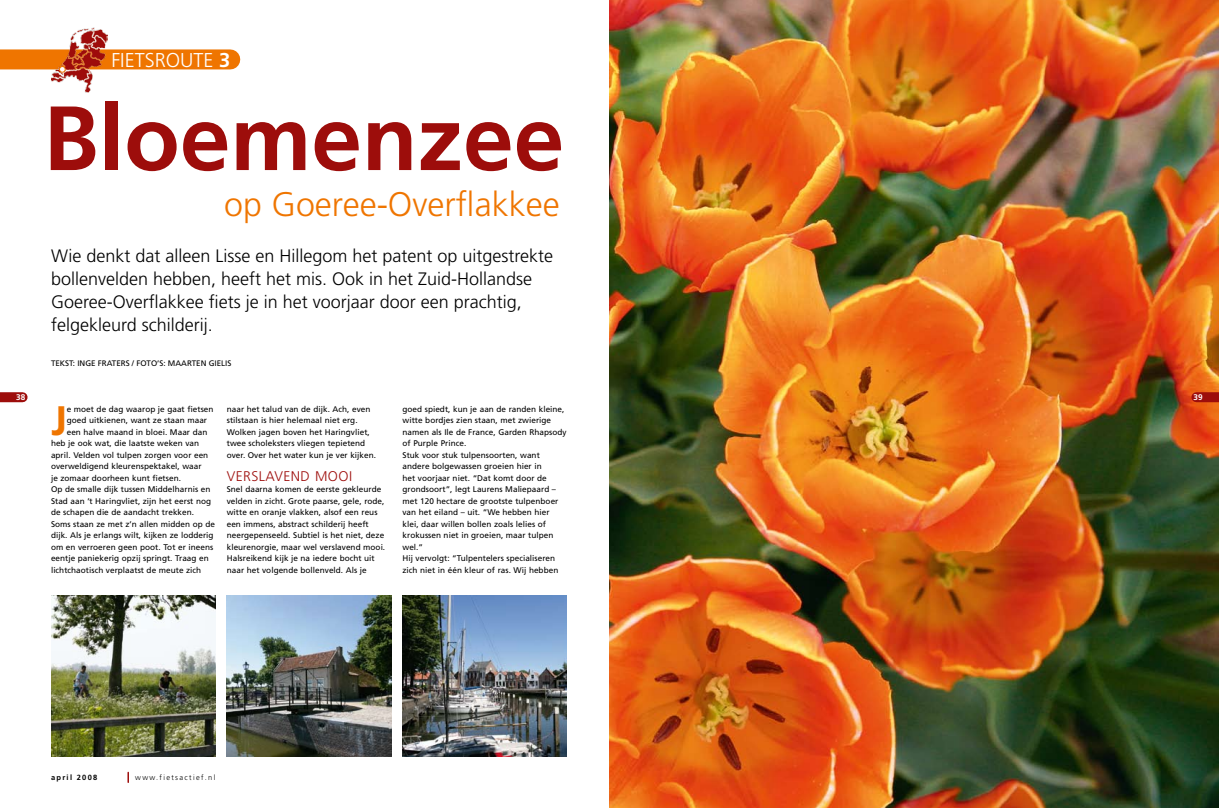
<style>
.page{position:relative;width:1219px;height:808px;background:#fff}
.page>*{position:absolute;margin:0;border:0;box-sizing:border-box;transform-origin:0 0}
.t1{font:700 91px "Frutiger LT Std";color:#9d0d0b}
.t2{font:700 41.2px "Frutiger LT Std";color:#ef7500}
.t3{font:300 34px "Frutiger LT Std";color:#ef7500}
.t4{font:300 20px "Frutiger LT Std";color:#fff}
.t5{font:300 18px/23px "Frutiger LT Std";color:#000}
.t6{font:300 14px "Frutiger LT Std";letter-spacing:.03em;color:#9d0d0b}
.t7{font:8.2px/11.5px "Frutiger LT Std";letter-spacing:.005em;color:#000}
.t8{font:700 8.2px "Frutiger LT Std";color:#fff}
.t9{font:8px "Frutiger LT Std";color:#000}
.t10{font:300 7.5px "Frutiger LT Std";letter-spacing:.175em;color:#000}
.t11{font:700 7.5px "Frutiger LT Std";letter-spacing:.175em;color:#000}
.s1{font-weight:700}
</style>
<div class="page">
<svg style="left:127px;top:772px;width:2px;height:10px"></svg>
<div style="left:0;top:392px;width:23px;height:10px;background:#9d0d0b"></div>
<img style="left:609px;top:0;width:610px;height:808px">
<div style="left:0;top:49px;width:230px;height:20px;background:#ef7500"></div>
<img style="left:51px;top:28px;width:56px;height:65px">
<svg style="left:59px;top:66px;width:6px;height:6px"></svg>
<img style="left:51px;top:596px;width:164px;height:161px">
<div style="left:1196px;top:392px;width:23px;height:10px;background:#9d0d0b"></div>
<img style="left:403px;top:596px;width:164px;height:161px">
<img style="left:227px;top:596px;width:164px;height:161px">
<p class="t8" style="left:16px;top:392px;width:11px">38</p>
<h3 class="t4" style="left:111px;top:48px;width:120px">fietsRoute <span class="s1">3</span></h3>
<h1 class="t1" style="left:43px;top:85px;width:522px">Bloemenzee</h1>
<h3 class="t3" style="left:224px;top:185px;width:337px">op Goeree-Overflakkee</h3>
<h3 class="t5" style="left:51px;top:245px;width:504px">Wie denkt dat alleen Lisse en Hillegom het patent op uitgestrekte bollenvelden hebben, heeft het mis. Ook in het Zuid-Hollandse Goeree-Overflakkee fiets je in het voorjaar door een prachtig, felgekleurd schilderij.</h3>
<p class="t9" style="left:51px;top:358px;width:182px">Tekst: Inge Fraters / Foto’s: Maarten Gi eli s</p>
<h2 class="t2" style="left:51px;top:396px;width:18px">J</h2>
<p class="t7" style="left:67px;top:403px;width:148px">e moet de dag waarop je gaat fietsen</p>
<p class="t7" style="left:67px;top:414px;width:142px">goed uitkienen, want ze staan maar</p>
<p class="t7" style="left:67px;top:426px;width:142px">een halve maand in bloei. Maar dan</p>
<p class="t7" style="left:51px;top:437px;width:150px">heb je ook wat, die laatste weken van</p>
<p class="t7" style="left:51px;top:449px;width:159px">april. Velden vol tulpen zorgen voor een</p>
<p class="t7" style="left:51px;top:460px;width:152px">overweldigend kleurenspektakel, waar</p>
<p class="t7" style="left:51px;top:472px;width:131px">je zomaar doorheen kunt fietsen.</p>
<p class="t7" style="left:51px;top:483px;width:161px">Op de smalle dijk tussen Middelharnis en</p>
<p class="t7" style="left:51px;top:495px;width:162px">Stad aan ’t Haringvliet, zijn het eerst nog</p>
<p class="t7" style="left:51px;top:506px;width:145px">de schapen die de aandacht trekken.</p>
<p class="t7" style="left:51px;top:518px;width:165px">Soms staan ze met z’n allen midden op de</p>
<p class="t7" style="left:51px;top:529px;width:164px">dijk. Als je erlangs wilt, kijken ze lodderig</p>
<p class="t7" style="left:51px;top:541px;width:164px">om en verroeren geen poot. Tot er ineens</p>
<p class="t7" style="left:51px;top:552px;width:159px">eentje paniekerig opzij springt. Traag en</p>
<p class="t7" style="left:51px;top:564px;width:152px">lichtchaotisch verplaatst de meute zich</p>
<p class="t7" style="left:227px;top:403px;width:151px">naar het talud van de dijk. Ach, even stilstaan is hier helemaal niet erg.<br>Wolken jagen boven het Haringvliet, twee scholeksters vliegen tepietend over. Over het water kun je ver kijken.</p>
<h3 class="t6" style="left:227px;top:468px;width:127px">Verslavend mooi</h3>
<p class="t7" style="left:227px;top:483px;width:160px">Snel daarna komen de eerste gekleurde velden in zicht. Grote paarse, gele, rode, witte en oranje vlakken, alsof een reus een immens, abstract schilderij heeft neergepenseeld. Subtiel is het niet, deze kleurenorgie, maar wel verslavend mooi.<br>Halsreikend kijk je na iedere bocht uit naar het volgende bollenveld. Als je</p>
<p class="t7" style="left:402px;top:403px;width:166px">goed spiedt, kun je aan de randen kleine, witte bordjes zien staan, met zwierige namen als Ile de France, Garden Rhapsody of Purple Prince.<br>Stuk voor stuk tulpensoorten, want andere bolgewassen groeien hier in<br>het voorjaar niet. “Dat komt door de grondsoort”, legt Laurens Maliepaard – met 120 hectare de grootste tulpenboer van het eiland – uit. “We hebben hier klei, daar willen bollen zoals lelies of krokussen niet in groeien, maar tulpen wel.”<br>Hij vervolgt: “Tulpentelers specialiseren zich niet in één kleur of ras. Wij hebben</p>
<p class="t11" style="left:51px;top:773px;width:48px">april 2008</p>
<p class="t10" style="left:135px;top:773px;width:82px">www.fietsactief.nl</p>
<p class="t8" style="left:1193px;top:392px;width:11px">39</p>
</div>
